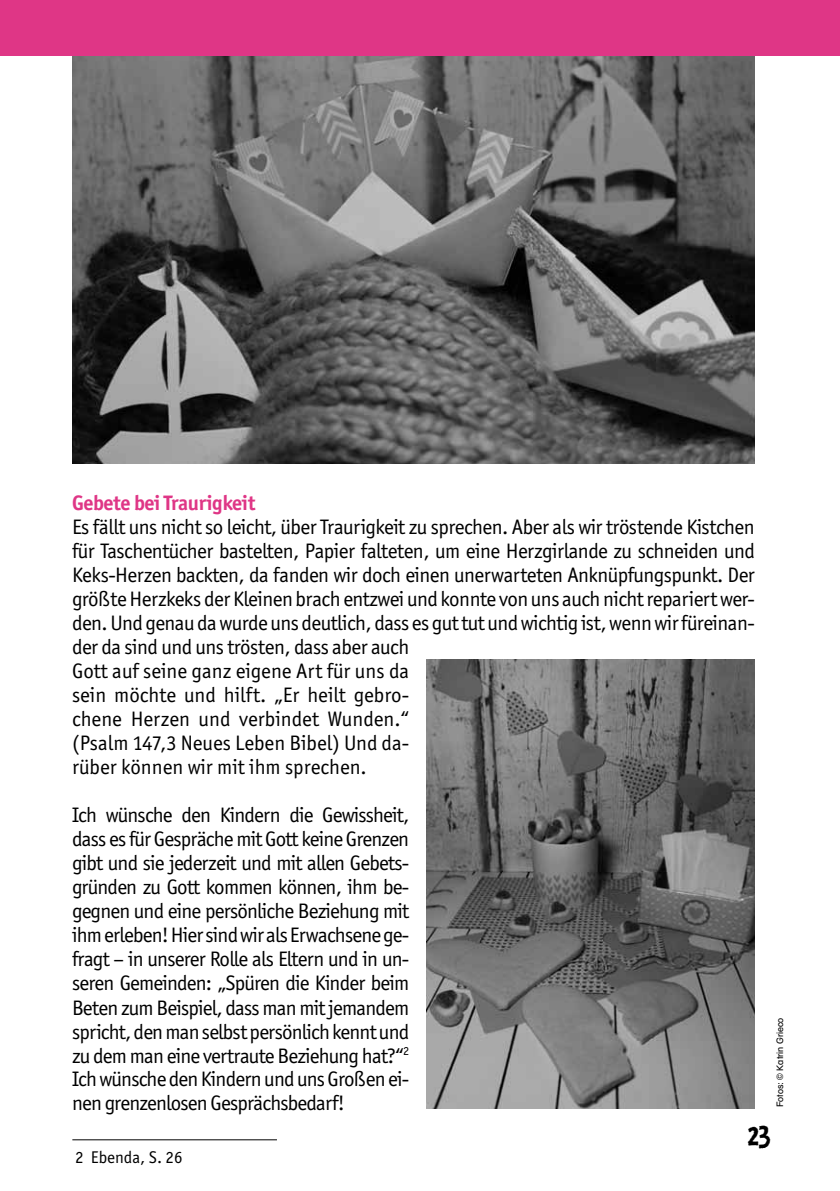
<style>
.page{position:relative;width:840px;height:1191px;background:#fff}
.page>*{position:absolute;margin:0;border:0;box-sizing:border-box;transform-origin:0 0}
.t1{font:34px "Kosmik Bold Three";color:#000}
.t2{font:21px/24px "Officina San ITC";letter-spacing:-.025em;color:#000}
.t3{font:700 21px "Officina San ITC";letter-spacing:-.02em;color:#df3686}
.t4{font:17px "Officina San ITC";color:#000}
.t5{font:9px "Schulbuch Sued";color:#000}
</style>
<div class="page">
<img style="left:72px;top:55px;width:682px;height:408px">
<img style="left:426px;top:659px;width:328px;height:449px">
<div style="left:0;top:0;width:839px;height:55px;background:#df3686"></div>
<hr style="left:72px;top:1139px;width:205px;height:1px;background:#000">
<p class="t3" style="left:72px;top:490px;width:185px">Gebete bei Traurigkeit</p>
<p class="t2" style="left:72px;top:515px;width:684px">Es fällt uns nicht so leicht, über Traurigkeit zu sprechen. Aber als wir tröstende Kistchen für Taschentücher bastelten, Papier falteten, um eine Herzgirlande zu schneiden und Keks-Herzen backten, da fanden wir doch einen unerwarteten Anknüpfungspunkt. Der größte Herzkeks der Kleinen brach entzwei und konnte von uns auch nicht repariert wer&shy;den. Und genau da wurde uns deutlich, dass es gut tut und wichtig ist, wenn wir füreinan&shy;der da sind und uns trösten, dass aber auch<br>Gott auf seine ganz eigene Art für uns da<br>sein möchte und hilft. „Er heilt gebro-<br>chene Herzen und verbindet Wunden.“<br>(Psalm 147,3 Neues Leben Bibel) Und da-<br>rüber können wir mit ihm sprechen.</p>
<p class="t2" style="left:72px;top:803px;width:338px;text-align:justify">Ich wünsche den Kindern die Gewissheit, dass es für Gespräche mit Gott keine Grenzen gibt und sie jederzeit und mit allen Gebets&shy;gründen zu Gott kommen können, ihm be&shy;gegnen und eine persönliche Beziehung mit ihm erleben! Hier sind wir als Erwachsene ge&shy;fragt – in unserer Rolle als Eltern und in un&shy;seren Gemeinden: „Spüren die Kinder beim Beten zum Beispiel, dass man mit jemandem spricht, den man selbst persönlich kennt und zu dem man eine vertraute Beziehung hat?“<sup>2<br></sup>Ich wünsche den Kindern und uns Großen ei&shy;nen grenzenlosen Gesprächsbedarf!</p>
<p class="t5" style="left:774px;top:1107px;width:91px;rotate:-90deg">Fotos: © Katrin Grieco</p>
<p class="t4" style="left:75px;top:1147px;width:109px">2 Ebenda, S. 26</p>
<h1 class="t1" style="left:747px;top:1112px;width:25px">23</h1>
</div>
